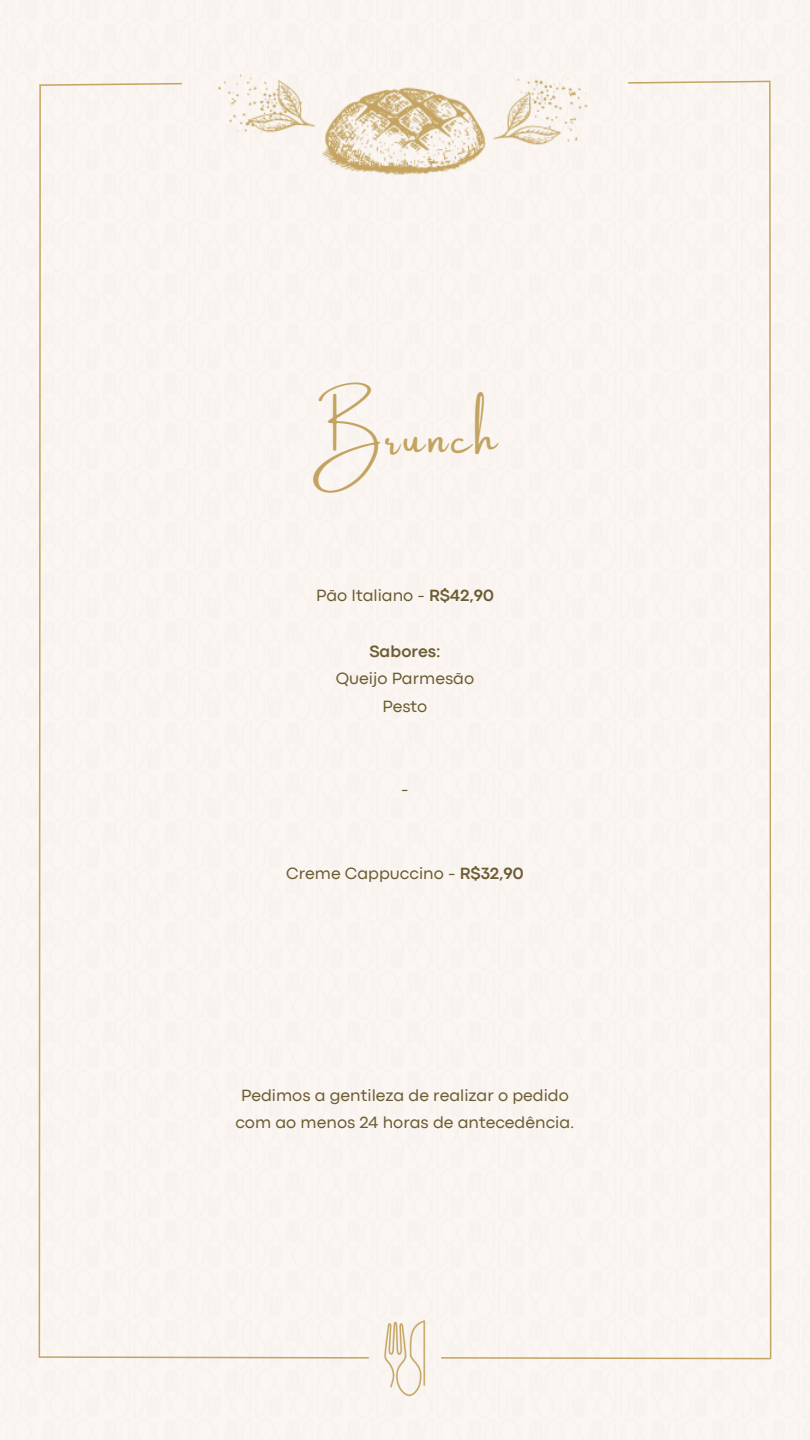
<style>
.page{position:relative;width:810px;height:1440px;background:#fff}
.page>*{position:absolute;margin:0;border:0;box-sizing:border-box;transform-origin:0 0}
.t1{font:45px "Amsterdam One";letter-spacing:.08em;color:#c3a35f}
.t2{font:17px/27.8px "Codec Pro";color:#6c5c32;text-align:center}
.t3{font:700 17px "Codec Pro";color:#6c5c32}
.s1{font-weight:700}
</style>
<div class="page">
<div style="left:38px;top:82px;width:332px;height:1277px;background:#f9f5f1"></div>
<div style="left:440px;top:80px;width:332px;height:1280px;background:#faf5f1"></div>
<img style="left:369px;top:1310px;width:72px;height:99px">
<img style="left:193px;top:19px;width:424px;height:177px">
<p class="t1" style="left:313px;top:413px;width:186px">Brunch</p>
<h1 class="t2" style="left:316px;top:583px;width:179px">Pão Italiano - <span class="s1">R$42,90</span></h1>
<p class="t3" style="left:369px;top:645px;width:73px">Sabores:</p>
<p class="t2" style="left:336px;top:666px;width:140px">Queijo Parmesão</p>
<p class="t2" style="left:383px;top:694px;width:46px">Pesto</p>
<p class="t2" style="left:401px;top:777px;width:9px">-</p>
<p class="t2" style="left:286px;top:860px;width:239px">Creme Cappuccino - <span class="s1">R$32,90</span></p>
<p class="t2" style="left:235px;top:1082px;width:341px">Pedimos a gentileza de realizar o pedido com ao menos 24 horas de antecedência.</p>
</div>
